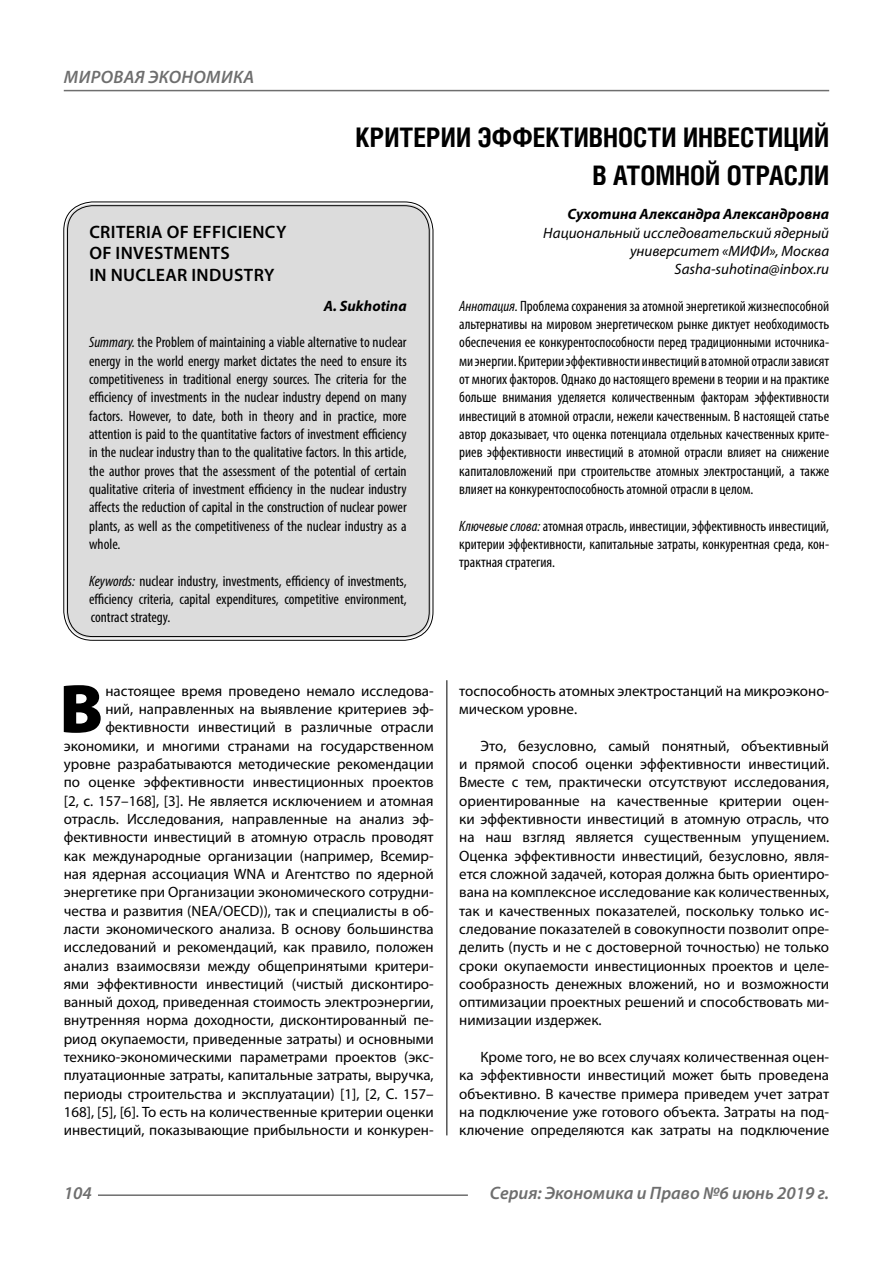
<style>
.page{position:relative;width:893px;height:1263px;background:#fff}
.page>*{position:absolute;margin:0;border:0;box-sizing:border-box;transform-origin:0 0}
.Bukvica{font:900 69.3px "Myriad Pro";color:#000}
.Header{font:700 27px/37.5px "Helios Cond";color:#000;text-align:right}
.t1{font:italic 600 18px "Myriad Pro";color:#6e6e6e}
.Header-eng{font:600 18px/21.6px "Myriad Pro";letter-spacing:.02em;color:#000}
.Bukvica-2{font:15px/18.3px "Myriad Pro";color:#000;text-align:right}
.Normal{font:15px/18.3px "Myriad Pro";color:#000;text-align:justify}
.Annotation-rus{font:condensed 15px/18.3px "Myriad Pro";color:#000;text-align:justify}
.Annotation-eng{font:condensed 15px/18.3px "Myriad Pro";color:#000;text-align:justify}
.Author-doc{font:italic 15px/18.3px "Myriad Pro";color:#000;text-align:right}
.Author{font:italic 700 15px "Myriad Pro";color:#000}
.Author-email{font:italic 15px "Myriad Pro";color:#000}
.Author-eng{font:italic 700 15px "Myriad Pro";color:#000}
.s1{font-style:italic}
</style>
<div class="page">
<hr style="left:446px;top:128px;width:1px;height:1007px;background:#000">
<div style="left:43px;top:0;width:786px;height:680px;background:#fff"></div>
<div style="left:66px;top:204px;width:365px;height:434px;background:#dcdcdc;border-radius:27px"></div>
<hr style="left:98px;top:1194px;width:370px;height:2px;background:#6e6e6e">
<hr style="left:64px;top:90px;width:765px;height:1px;background:#6e6e6e">
<p class="t1" style="left:64px;top:66px;width:27px">Мировая</p>
<p class="t1" style="left:148px;top:66px;width:13px">экономика</p>
<p class="Header" style="left:355px;top:118px;width:475px">КРИТЕРИИ ЭФФЕКТИВНОСТИ ИНВЕСТИЦИЙ<br>В АТОМНОЙ ОТРАСЛИ</p>
<p class="Author" style="left:568px;top:204px;width:263px">Сухотина Александра Александровна</p>
<p class="Author-doc" style="left:543px;top:223px;width:287px">Национальный исследовательский ядерный университет «МИФИ», Москва</p>
<p class="Author-email" style="left:674px;top:260px;width:156px">Sasha-suhotina@inbox.ru</p>
<p class="Annotation-rus" style="left:459px;top:296px;width:371px"><span class="s1">Аннотация.</span> Проблема сохранения за атомной энергетикой жизнеспособной альтернативы на мировом энергетическом рынке диктует необходимость обеспечения ее конкурентоспособности перед традиционными источника&shy;ми энергии. Критерии эффективности инвестиций в атомной отрасли зависят от многих факторов. Однако до настоящего времени в теории и на практике больше внимания уделяется количественным факторам эффективности инвестиций в атомной отрасли, нежели качественным. В настоящей статье автор доказывает, что оценка потенциала отдельных качественных крите&shy;риев эффективности инвестиций в атомной отрасли влияет на снижение капиталовложений при строительстве атомных электростанций, а также влияет на конкурентоспособность атомной отрасли в целом.</p>
<p class="Annotation-rus" style="left:459px;top:516px;width:371px"><span class="s1">Ключевые слова:</span> атомная отрасль, инвестиции, эффективность инвестиций, критерии эффективности, капитальные затраты, конкурентная среда, кон&shy;трактная стратегия.</p>
<p class="Header-eng" style="left:89px;top:220px;width:199px">CRITERIA OF EFFICIENCY<br>OF INVESTMENTS<br>IN NUCLEAR INDUSTRY</p>
<p class="Author-eng" style="left:324px;top:296px;width:84px">A. Sukhotina</p>
<p class="Annotation-eng" style="left:89px;top:333px;width:319px"><span class="s1">Summary.</span> the Problem of maintaining a viable alternative to nuclear energy in the world energy market dictates the need to ensure its competitiveness in traditional energy sources. The criteria for the efficiency of investments in the nuclear industry depend on many factors. However, to date, both in theory and in practice, more attention is paid to the quantitative factors of investment efficiency in the nuclear industry than to the qualitative factors. In this article, the author proves that the assessment of the potential of certain qualitative criteria of investment efficiency in the nuclear industry affects the reduction of capital in the construction of nuclear power plants, as well as the competitiveness of the nuclear industry as a whole.</p>
<p class="Annotation-eng" style="left:89px;top:571px;width:319px"><span class="s1">Keywords:</span> nuclear industry, investments, efficiency of investments, efficiency criteria, capital expenditures, competitive environment, contract strategy.</p>
<p class="Bukvica-2" style="left:64px;top:681px;width:371px">настоящее время проведено немало исследова-<br>ний, направленных на выявление критериев эф&shy;фективности инвестиций в различные отрасли экономики, и многими странами на государственном уровне разрабатываются методические рекомендации по оценке эффективности инвестиционных проектов [2, с. 157–168], [3]. Не является исключением и атомная отрасль. Исследования, направленные на анализ эф&shy;фективности инвестиций в атомную отрасль проводят как международные организации (например, Всемир&shy;ная ядерная ассоциация WNA и Агентство по ядерной энергетике при Организации экономического сотрудни&shy;чества и развития (NEA/OECD)), так и специалисты в об&shy;ласти экономического анализа. В основу большинства исследований и рекомендаций, как правило, положен анализ взаимосвязи между общепринятыми критери&shy;ями эффективности инвестиций (чистый дисконтиро&shy;ванный доход, приведенная стоимость электроэнергии, внутренняя норма доходности, дисконтированный пе&shy;риод окупаемости, приведенные затраты) и основными технико-экономическими параметрами проектов (экс&shy;плуатационные затраты, капитальные затраты, выручка, периоды строительства и эксплуатации) [1], [2, С. 157– 168], [5], [6]. То есть на количественные критерии оценки инвестиций, показывающие прибыльности и конкурен-</p>
<p class="Bukvica-2" style="left:459px;top:681px;width:371px;text-align:left">тоспособность атомных электростанций на микроэконо&shy;мическом уровне.</p>
<p class="Bukvica" style="left:59px;top:663px;width:45px">В</p>
<p class="Normal" style="left:459px;top:736px;width:371px;text-indent:21px">Это, безусловно, самый понятный, объективный и прямой способ оценки эффективности инвестиций.<br>Вместе с тем, практически отсутствуют исследования, ориентированные на качественные критерии оцен&shy;ки эффективности инвестиций в атомную отрасль, что на наш взгляд является существенным упущением.<br>Оценка эффективности инвестиций, безусловно, явля&shy;ется сложной задачей, которая должна быть ориентиро&shy;вана на комплексное исследование как количественных, так и качественных показателей, поскольку только ис&shy;следование показателей в совокупности позволит опре&shy;делить (пусть и не с достоверной точностью) не только сроки окупаемости инвестиционных проектов и целе&shy;сообразность денежных вложений, но и возможности оптимизации проектных решений и способствовать ми&shy;нимизации издержек.</p>
<p class="Normal" style="left:459px;top:1048px;width:371px;text-indent:21px">Кроме того, не во всех случаях количественная оцен&shy;ка эффективности инвестиций может быть проведена объективно. В качестве примера приведем учет затрат на подключение уже готового объекта. Затраты на под&shy;ключение определяются как затраты на подключение</p>
<p class="t1" style="left:64px;top:1182px;width:30px">104</p>
<p class="t1" style="left:490px;top:1182px;width:341px">Серия: Экономика и Право №6 июнь 2019 г.</p>
</div>
